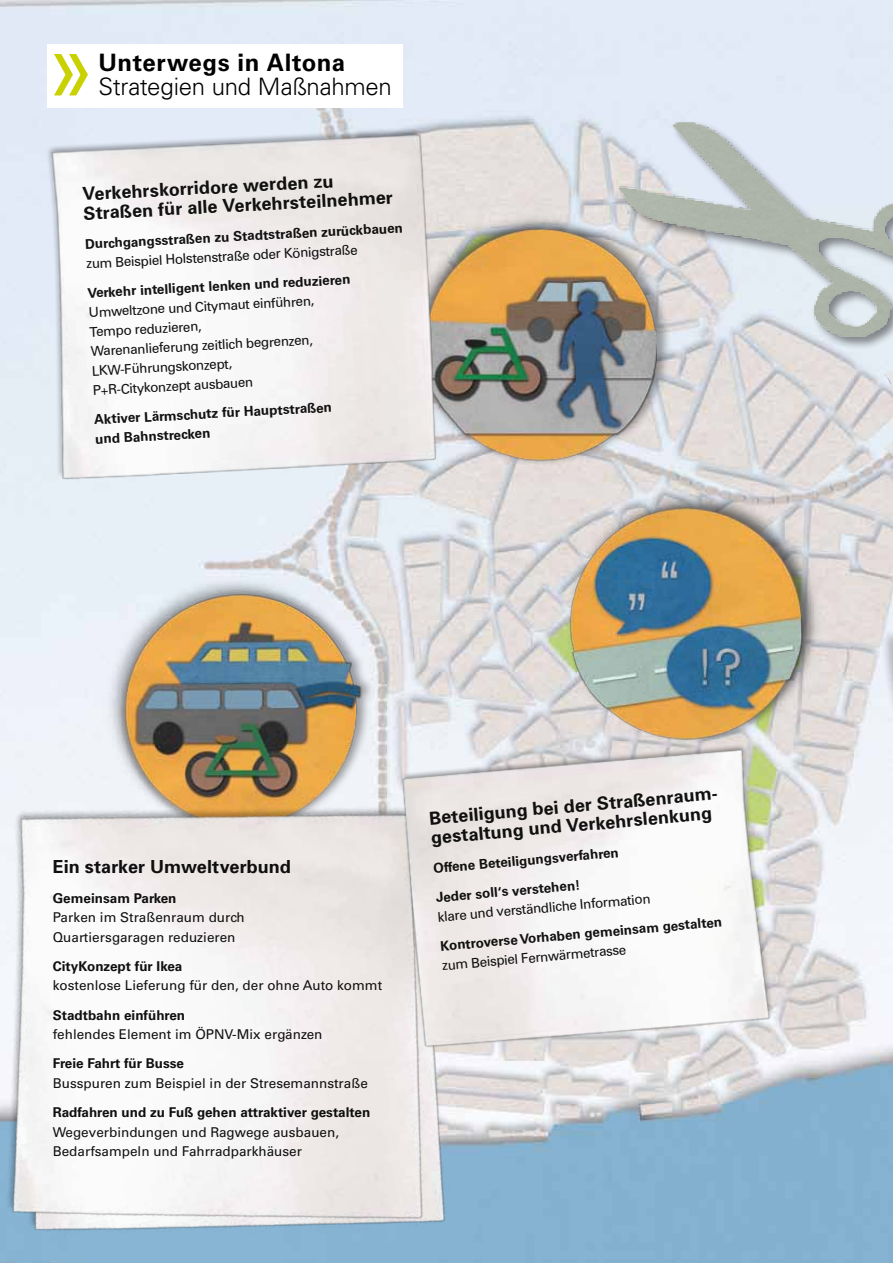
<style>
.page{position:relative;width:893px;height:1263px;background:#fff}
.page>*{position:absolute;margin:0;border:0;box-sizing:border-box;transform-origin:0 0}
.t1{font:300 24px "Univers LT Std";letter-spacing:-.01em;color:#000}
.t2{font:700 24px "Univers LT Std";letter-spacing:.02em;color:#000}
.t3{font:700 18px/19.5px "Univers";letter-spacing:.005em;color:#000}
.t4{font:700 13.5px/19.5px "Univers LT Std";color:#000}
.t5{font:13.5px/19.5px "Univers LT Std";color:#000}
.t6{font:13.5px/19.5px "Univers";color:#000}
</style>
<div class="page">
<img style="left:0;top:0;width:893px;height:1263px">
<div style="left:47px;top:44px;width:355px;height:64px;background:#fff"></div>
<div style="left:109px;top:573px;width:267px;height:264px;background:#000;opacity:.35"></div>
<img style="left:103px;top:581px;width:266px;height:132px">
<img style="left:0;top:713px;width:525px;height:550px">
<div style="left:567px;top:487px;width:259px;height:259px;background:#000;opacity:.35"></div>
<img style="left:548px;top:495px;width:266px;height:300px">
<div style="left:412px;top:210px;width:259px;height:258px;background:#000;opacity:.35"></div>
<img style="left:494px;top:217px;width:162px;height:278px">
<img style="left:7px;top:104px;width:487px;height:419px">
<img style="left:346px;top:721px;width:463px;height:368px">
<img style="left:867px;top:359px;width:26px;height:105px">
<img style="left:884px;top:362px;width:9px;height:30px">
<div style="left:617px;top:120px;width:276px;height:231px;background:#000;opacity:.45"></div>
<img style="left:619px;top:122px;width:274px;height:215px">
<div style="left:880px;top:629px;width:13px;height:324px;background:#000;opacity:.25"></div>
<div style="left:867px;top:703px;width:26px;height:178px;background:#f0f3f8"></div>
<svg style="left:54px;top:54px;width:34px;height:42px"></svg>
<h1 class="t2" style="left:99px;top:49px;width:248px">Unterwegs in Altona</h1>
<h1 class="t1" style="left:99px;top:72px;width:295px">Strategien und Maßnahmen</h1>
<h2 class="t3" style="left:82px;top:183px;width:311px;rotate:-3deg">Verkehrskorridore werden zu<br>Straßen für alle Verkehrsteilnehmer</h2>
<p class="t4" style="left:85px;top:235px;width:320px;rotate:-3deg">Durchgangsstraßen zu Stadtstraßen zurückbauen</p>
<p class="t6" style="left:86px;top:254px;width:273px;rotate:-3deg">zum Beispiel Holstenstraße oder Königstraße</p>
<p class="t4" style="left:87px;top:283px;width:264px;rotate:-3deg">Verkehr intelligent lenken und reduzieren</p>
<p class="t6" style="left:88px;top:302px;width:227px;rotate:-3deg">Umweltzone und Citymaut einführen,<br>Tempo reduzieren,<br>Warenanlieferung zeitlich begrenzen,<br>LKW-Führungskonzept,<br>P+R-Citykonzept ausbauen</p>
<p class="t4" style="left:94px;top:410px;width:239px;rotate:-3deg">Aktiver Lärmschutz für Hauptstraßen und Bahnstrecken</p>
<h2 class="t3" style="left:53px;top:856px;width:240px">Ein starker Umweltverbund</h2>
<p class="t4" style="left:53px;top:888px;width:125px">Gemeinsam Parken</p>
<p class="t5" style="left:53px;top:907px;width:193px">Parken im Straßenraum durch<br>Quartiersgaragen reduzieren</p>
<p class="t4" style="left:53px;top:956px;width:131px">CityKonzept für Ikea</p>
<p class="t5" style="left:53px;top:976px;width:331px">kostenlose Lieferung für den, der ohne Auto kommt</p>
<p class="t4" style="left:53px;top:1005px;width:134px">Stadtbahn einführen</p>
<p class="t5" style="left:53px;top:1024px;width:271px">fehlendes Element im ÖPNV-Mix ergänzen</p>
<p class="t4" style="left:53px;top:1054px;width:133px">Freie Fahrt für Busse</p>
<p class="t5" style="left:53px;top:1073px;width:317px">Busspuren zum Beispiel in der Stresemannstraße</p>
<p class="t4" style="left:53px;top:1102px;width:319px">Radfahren und zu Fuß gehen attraktiver gestalten</p>
<p class="t5" style="left:53px;top:1122px;width:288px">Wegeverbindungen und Ragwege ausbauen,<br>Bedarfsampeln und Fahrradparkhäuser</p>
<h2 class="t3" style="left:428px;top:808px;width:294px;rotate:-5deg">Beteiligung bei der Straßenraum&shy;gestaltung und Verkehrslenkung</h2>
<p class="t4" style="left:432px;top:854px;width:187px;line-height:29.2px;rotate:-5deg">Offene Beteiligungsverfahren<br>Jeder soll‘s verstehen!</p>
<p class="t6" style="left:437px;top:907px;width:215px;rotate:-5deg">klare und verständliche Information</p>
<p class="t4" style="left:439px;top:936px;width:284px;rotate:-5deg">Kontroverse Vorhaben gemeinsam gestalten</p>
<p class="t6" style="left:441px;top:955px;width:186px;rotate:-5deg">zum Beispiel Fernwärmetrasse</p>
</div>
